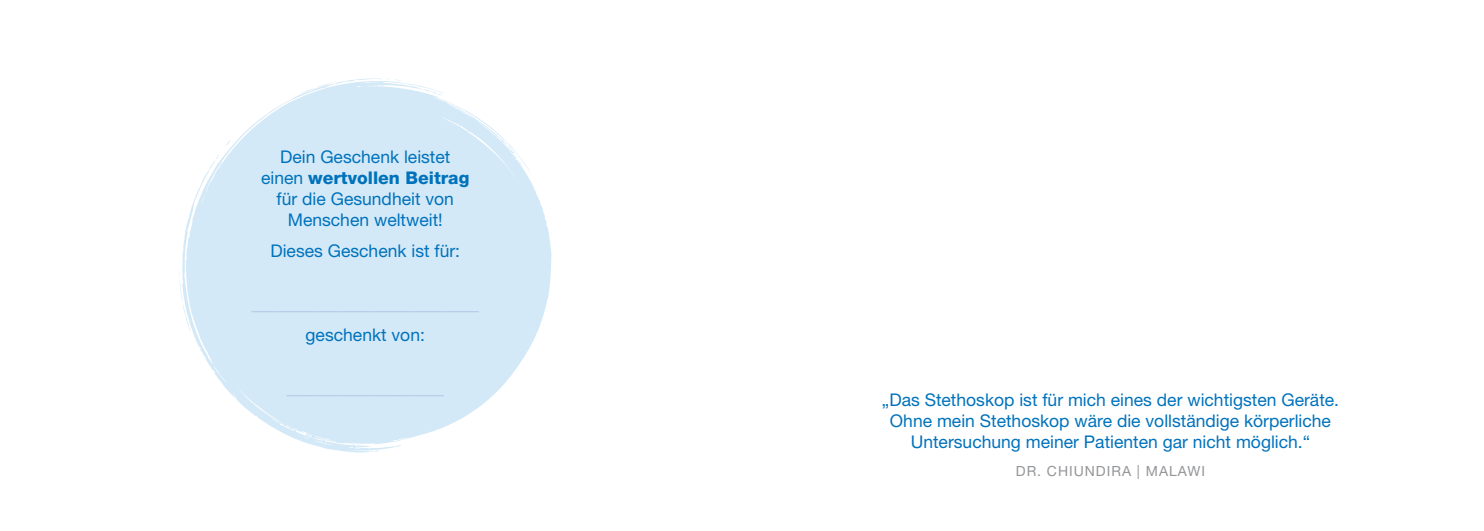
<style>
.page{position:relative;width:1484px;height:531px;background:#fff}
.page>*{position:absolute;margin:0;border:0;box-sizing:border-box;transform-origin:0 0}
.t1{font:17.5px "Helvetica Neue LT Std";color:#0072bc}
.t2{font:17.5px "Helvetica Neue LT Std";color:#adc4e5}
.t3{font:800 17.5px "Helvetica Neue LT Std";color:#0072bc}
.t4{font:14px "Helvetica Neue LT Std";letter-spacing:.07em;color:#939598}
.s1{font-weight:400}
</style>
<div class="page">
<svg style="left:179px;top:272px;width:3px;height:27px"></svg>
<svg style="left:182px;top:78px;width:369px;height:375px"></svg>
<svg style="left:299px;top:81px;width:38px;height:13px"></svg>
<svg style="left:379px;top:78px;width:22px;height:8px"></svg>
<svg style="left:250px;top:123px;width:57px;height:45px"></svg>
<div style="left:213px;top:107px;width:333px;height:333px;background:#d4e9f7;border-radius:50%"></div>
<p class="t1" style="left:280px;top:146px;width:172px">Dein Geschenk leistet</p>
<p class="t3" style="left:261px;top:167px;width:210px"><span class="s1">einen</span> wertvollen Beitrag</p>
<p class="t1" style="left:276px;top:188px;width:179px">für die Gesundheit von</p>
<p class="t1" style="left:288px;top:209px;width:156px">Menschen weltweit!</p>
<p class="t1" style="left:270px;top:240px;width:191px">Dieses Geschenk ist für:</p>
<p class="t2" style="left:251px;top:293px;width:229px">__________________________</p>
<p class="t1" style="left:305px;top:324px;width:121px">geschenkt von:</p>
<p class="t2" style="left:286px;top:377px;width:159px">__________________</p>
<p class="t1" style="left:881px;top:389px;width:459px">„Das Stethoskop ist für mich eines der wichtigsten Geräte.</p>
<p class="t1" style="left:890px;top:410px;width:442px">Ohne mein Stethoskop wäre die vollständige körperliche</p>
<p class="t1" style="left:910px;top:431px;width:401px">Untersuchung meiner Patienten gar nicht möglich.“</p>
<p class="t4" style="left:1015px;top:462px;width:191px">DR. CHIUNDIRA | MALAWI</p>
</div>
